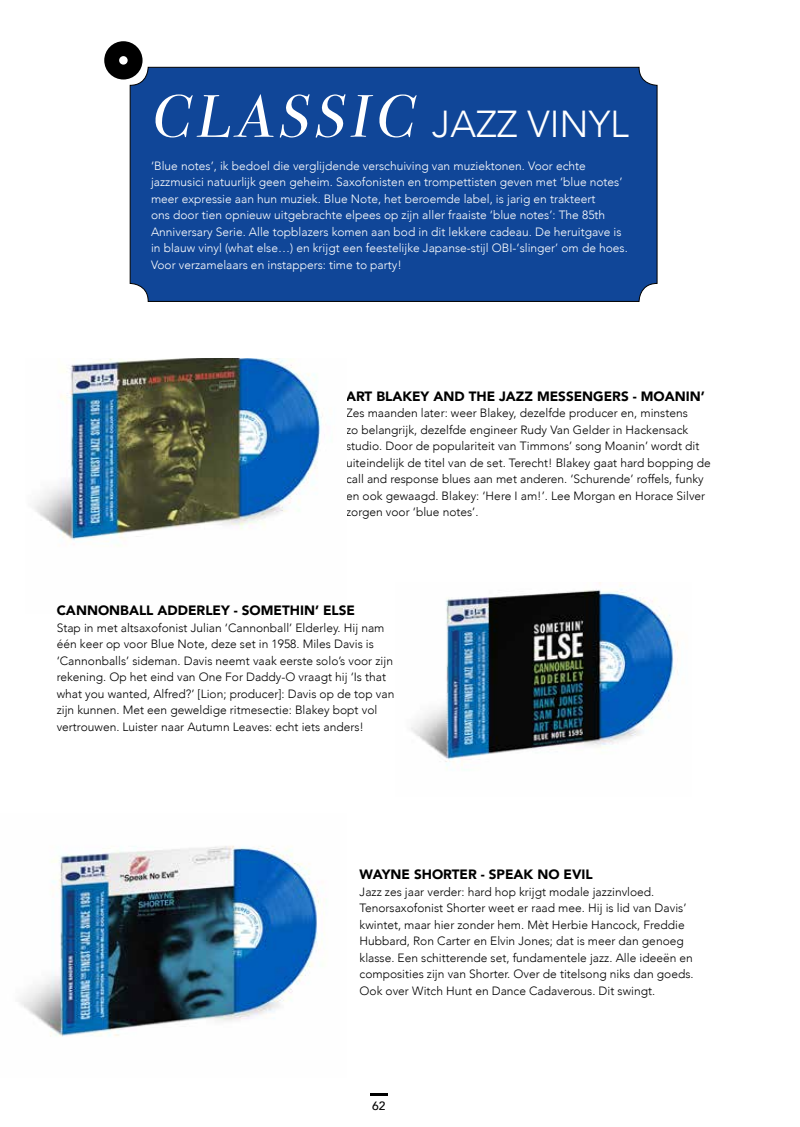
<style>
.page{position:relative;width:800px;height:1127px;background:#fff}
.page>*{position:absolute;margin:0;border:0;box-sizing:border-box;transform-origin:0 0}
.t1{font:300 37.5px "Avenir";color:#fff}
.t2{font:900 13.5px "Avenir";color:#000}
.t3{font:300 12px/16.5px "Avenir";color:#000}
.t4{font:300 12px/16.5px "Avenir";color:#fff}
.t5{font:500 12px "Avenir";color:#000}
.s1{font-family:"Bodoni Svty Two SCITCTT";font-weight:400;font-style:italic;font-size:60px}
</style>
<div class="page">
<div style="left:130px;top:67px;width:527px;height:234px;background:#104698;border-radius:18px"></div>
<div style="left:130px;top:67px;width:527px;height:235px;border:1px solid #000;border-radius:18px"></div>
<div style="left:104px;top:41px;width:38px;height:38px;background:#000;border-radius:50%"></div>
<div style="left:119px;top:56px;width:9px;height:9px;background:#fff;border-radius:50%"></div>
<img style="left:411px;top:582px;width:268px;height:187px">
<img style="left:34px;top:359px;width:289px;height:187px">
<img style="left:19px;top:845px;width:306px;height:192px">
<svg style="left:370px;top:1093px;width:17px;height:2px"></svg>
<h1 class="t1" style="left:150px;top:102px;width:481px"><span class="s1">CLASSIC</span> JAZZ VINYL</h1>
<p class="t4" style="left:151px;top:157px;width:478px">‘Blue notes’, ik bedoel die verglijdende verschuiving van muziektonen. Voor echte jazzmusici natuurlijk geen geheim. Saxofonisten en trompettisten geven met ‘blue notes’ meer expressie aan hun muziek. Blue Note, het beroemde label, is jarig en trakteert<br>ons door tien opnieuw uitgebrachte elpees op zijn aller fraaiste ‘blue notes’: The 85th Anniversary Serie. Alle topblazers komen aan bod in dit lekkere cadeau. De heruitgave is in blauw vinyl (what else…) en krijgt een feestelijke Japanse-stijl OBI-‘slinger’ om de hoes.<br>Voor verzamelaars en instappers: time to party!</p>
<p class="t2" style="left:346px;top:384px;width:360px">ART BLAKEY AND THE JAZZ MESSENGERS - MOANIN’</p>
<p class="t3" style="left:346px;top:405px;width:366px">Zes maanden later: weer Blakey, dezelfde producer en, minstens<br>zo belangrijk, dezelfde engineer Rudy Van Gelder in Hackensack studio. Door de populariteit van Timmons’ song Moanin’ wordt dit uiteindelijk de titel van de set. Terecht! Blakey gaat hard bopping de call and response blues aan met anderen. ‘Schurende’ roffels, funky en ook gewaagd. Blakey: ‘Here I am!’. Lee Morgan en Horace Silver zorgen voor ‘blue notes’.</p>
<p class="t2" style="left:57px;top:599px;width:300px">CANNONBALL ADDERLEY - SOMETHIN’ ELSE</p>
<p class="t3" style="left:57px;top:619px;width:339px">Stap in met altsaxofonist Julian ‘Cannonball’ Elderley. Hij nam één keer op voor Blue Note, deze set in 1958. Miles Davis is ‘Cannonballs’ sideman. Davis neemt vaak eerste solo’s voor zijn rekening. Op het eind van One For Daddy-O vraagt hij ‘Is that what you wanted, Alfred?’ [Lion; producer]: Davis op de top van zijn kunnen. Met een geweldige ritmesectie: Blakey bopt vol vertrouwen. Luister naar Autumn Leaves: echt iets anders!</p>
<p class="t2" style="left:359px;top:863px;width:235px">WAYNE SHORTER - SPEAK NO EVIL</p>
<p class="t3" style="left:359px;top:883px;width:335px">Jazz zes jaar verder: hard hop krijgt modale jazzinvloed.<br>Tenorsaxofonist Shorter weet er raad mee. Hij is lid van Davis’ kwintet, maar hier zonder hem. Mèt Herbie Hancock, Freddie Hubbard, Ron Carter en Elvin Jones; dat is meer dan genoeg klasse. Een schitterende set, fundamentele jazz. Alle ideeën en composities zijn van Shorter. Over de titelsong niks dan goeds.<br>Ook over Witch Hunt en Dance Cadaverous. Dit swingt.</p>
<p class="t5" style="left:372px;top:1095px;width:15px">62</p>
</div>
